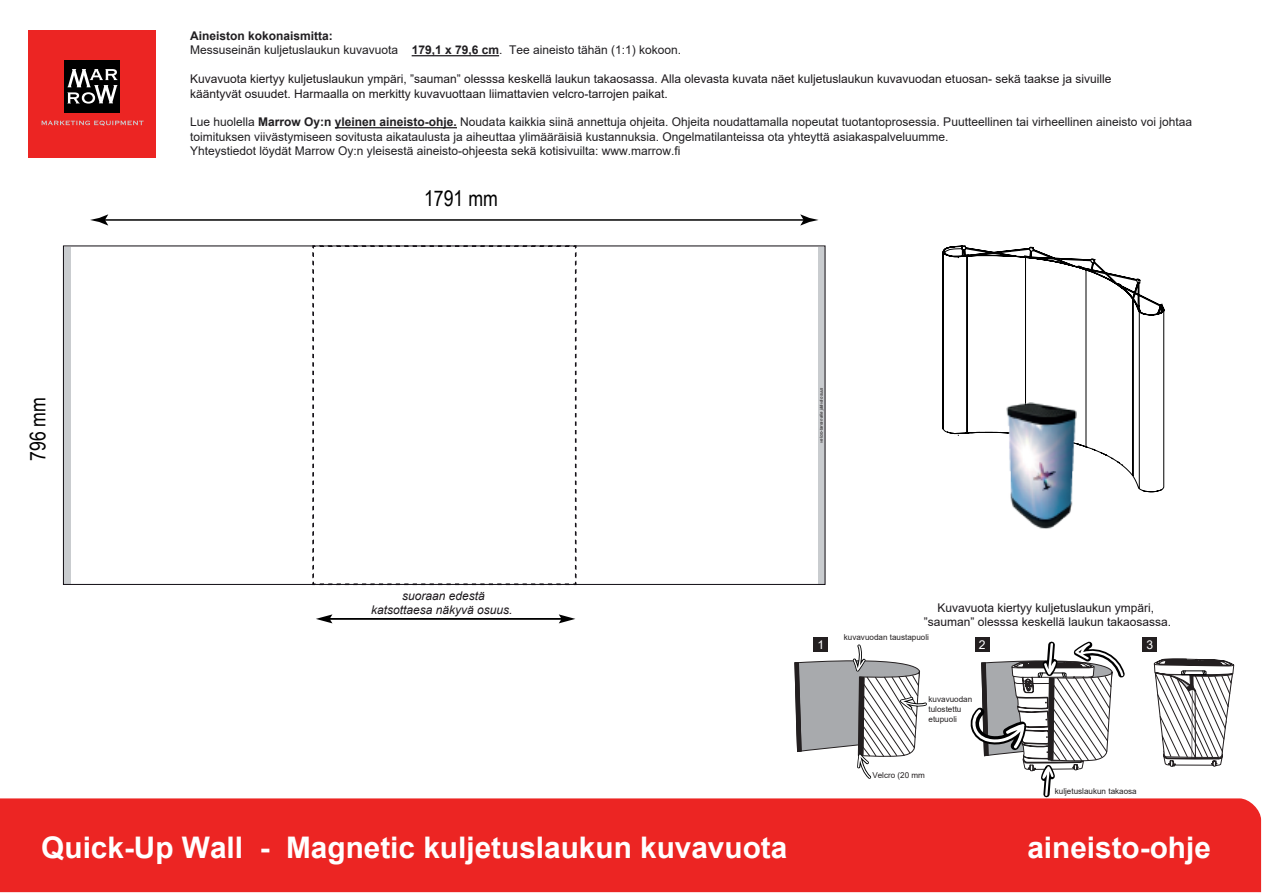
<style>
.page{position:relative;width:1263px;height:893px;background:#fff}
.page>*{position:absolute;margin:0;border:0;box-sizing:border-box;transform-origin:0 0}
.t1{font:700 29.7px "Arial";color:#fff}
.t2{font:21.6px "Arial Narrow";color:#000}
.t3{font:12.15px "Arial";color:#fff}
.t4{font:12px/14.4px "Arial";color:#201e21}
.t5{font:12px/14.4px "Arial";color:#1b171a}
.t6{font:12px/14.4px "Arial";color:#1b171b;text-align:center}
.t7{font:italic 12px/14.4px "Arial";color:#1b171b;text-align:center}
.t8{font:8.1px/9.8px "Arial";color:#231f20}
.t9{font:italic 4.2px "Arial";color:#231f20}
.s1{font-weight:700}
</style>
<div class="page">
<div style="left:0;top:798px;width:1261px;height:94px;background:#ec2523"></div>
<div style="left:29px;top:30px;width:127px;height:127px;background:#ec2523"></div>
<div style="left:65px;top:60px;width:55px;height:52px;background:#000"></div>
<svg style="left:67px;top:69px;width:50px;height:35px"></svg>
<svg style="left:41px;top:121px;width:103px;height:5px"></svg>
<hr style="left:412px;top:55px;width:87px;height:1px;background:#201e21">
<hr style="left:335px;top:127px;width:122px;height:1px;background:#201e21">
<svg style="left:942px;top:245px;width:223px;height:248px"></svg>
<hr style="left:329px;top:618px;width:233px;height:2px;background:#000">
<svg style="left:316px;top:614px;width:16px;height:9px"></svg>
<svg style="left:559px;top:614px;width:16px;height:9px"></svg>
<hr style="left:103px;top:219px;width:702px;height:2px;background:#000">
<svg style="left:800px;top:214px;width:18px;height:11px"></svg>
<svg style="left:90px;top:214px;width:18px;height:11px"></svg>
<svg style="left:312px;top:245px;width:265px;height:338px"></svg>
<div style="left:64px;top:247px;width:7px;height:337px;background:#c9cccf"></div>
<div style="left:818px;top:247px;width:7px;height:337px;background:#c9cccf"></div>
<svg style="left:794px;top:644px;width:133px;height:135px"></svg>
<svg style="left:965px;top:637px;width:161px;height:166px"></svg>
<svg style="left:1153px;top:658px;width:81px;height:109px"></svg>
<div style="left:813px;top:637px;width:15px;height:15px;background:#231f20"></div>
<div style="left:975px;top:637px;width:14px;height:15px;background:#231f20"></div>
<div style="left:1142px;top:637px;width:15px;height:15px;background:#231f20"></div>
<img style="left:1006px;top:402px;width:70px;height:127px">
<p class="t4" style="left:190px;top:29px;width:492px"><span class="s1">Aineiston kokonaismitta:<br></span>Messuseinän kuljetuslaukun kuvavuota <span class="s1">179,1 x 79,6 cm</span>. Tee aineisto tähän (1:1) kokoon.</p>
<p class="t5" style="left:190px;top:72px;width:923px">Kuvavuota kiertyy kuljetuslaukun ympäri, ”sauman” olesssa keskellä laukun takaosassa. Alla olevasta kuvata näet kuljetuslaukun kuvavuodan etuosan- sekä taakse ja sivuille kääntyvät osuudet. Harmaalla on merkitty kuvavuottaan liimattavien velcro-tarrojen paikat.</p>
<p class="t4" style="left:190px;top:115px;width:1003px">Lue huolella <span class="s1">Marrow Oy:n yleinen aineisto-ohje.</span> Noudata kaikkia siinä annettuja ohjeita. Ohjeita noudattamalla nopeutat tuotantoprosessia. Puutteellinen tai virheellinen aineisto voi johtaa toimituksen viivästymiseen sovitusta aikataulusta ja aiheuttaa ylimääräisiä kustannuksia. Ongelmatilanteissa ota yhteyttä asiakaspalveluumme.<br>Yhteystiedot löydät Marrow Oy:n yleisestä aineisto-ohjeesta sekä kotisivuilta: www.marrow.fi</p>
<h2 class="t2" style="left:22px;top:461px;width:65px;rotate:-90deg">796 mm</h2>
<h2 class="t2" style="left:424px;top:182px;width:75px">1791 mm</h2>
<p class="t7" style="left:371px;top:589px;width:143px">suoraan edestä katsottaesa näkyvä osuus.</p>
<p class="t9" style="left:819px;top:443px;width:57px;rotate:-90deg">velcro-tarran alle jäävä osuus</p>
<p class="t6" style="left:924px;top:600px;width:249px">Kuvavuota kiertyy kuljetuslaukun ympäri, ”sauman” olesssa keskellä laukun takaosassa.</p>
<p class="t8" style="left:844px;top:632px;width:87px">kuvavuodan taustapuoli</p>
<p class="t3" style="left:817px;top:636px;width:8px">1</p>
<p class="t3" style="left:979px;top:636px;width:8px">2</p>
<p class="t3" style="left:1146px;top:636px;width:8px">3</p>
<p class="t8" style="left:928px;top:694px;width:45px">kuvavuodan tulostettu etupuoli</p>
<p class="t8" style="left:872px;top:770px;width:54px">Velcro (20 mm</p>
<p class="t8" style="left:1055px;top:787px;width:83px">kuljetuslaukun takaosa</p>
<h1 class="t1" style="left:41px;top:826px;width:747px">Quick-Up Wall - Magnetic kuljetuslaukun kuvavuota</h1>
<h1 class="t1" style="left:1027px;top:826px;width:185px">aineisto-ohje</h1>
</div>
